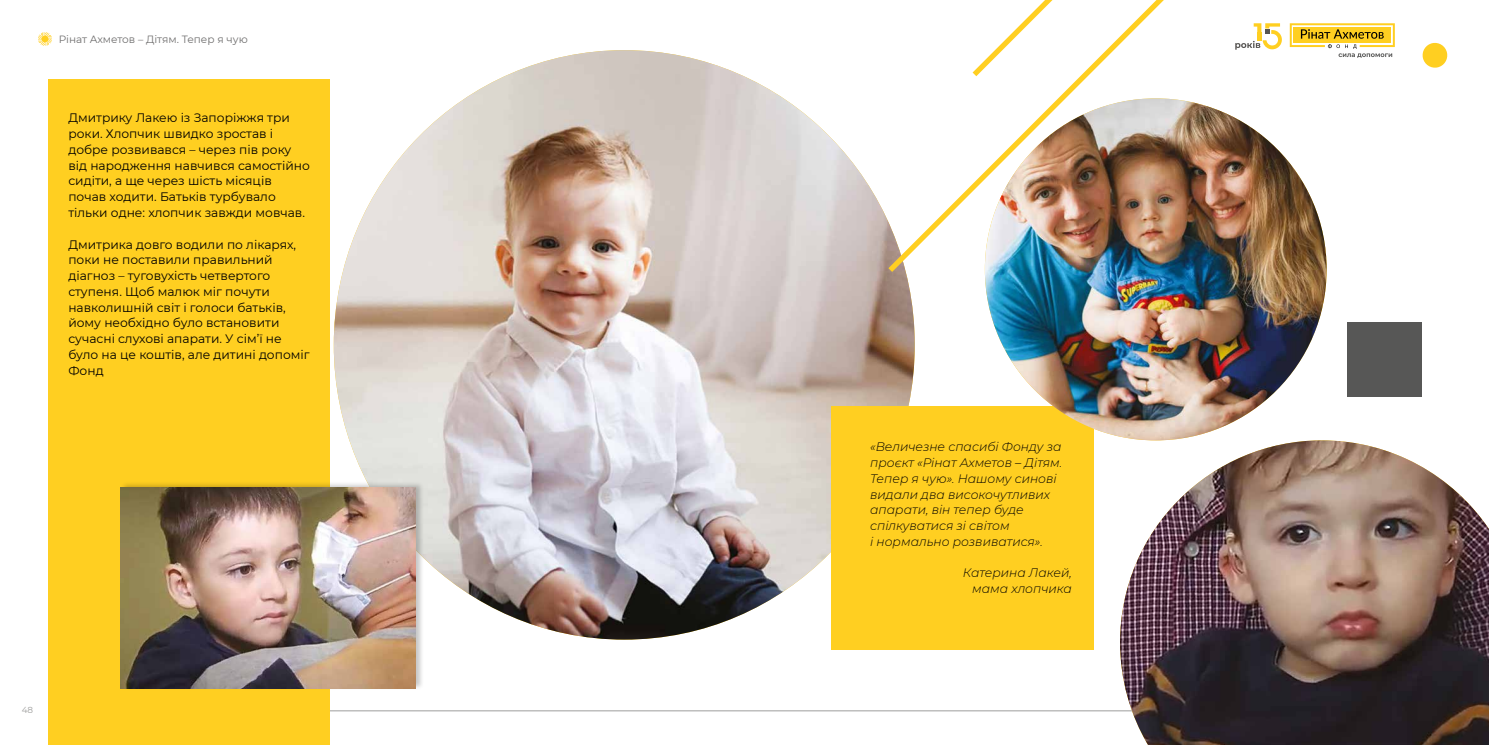
<style>
.page{position:relative;width:1489px;height:745px;background:#fff}
.page>*{position:absolute;margin:0;border:0;box-sizing:border-box;transform-origin:0 0}
.t1{font:12.25px/15.8px "Montserrat";color:#000}
.t2{font:italic 300 12.25px/15.8px "Montserrat";color:#000}
.t3{font:10.5px "Montserrat";color:#706f6f}
.t4{font:8.75px "Montserrat";color:#9d9d9c}
</style>
<div class="page">
<svg style="left:1437px;top:43px;width:11px;height:25px"></svg>
<hr style="left:80px;top:710px;width:1314px;height:1px;background:#9d9d9c">
<svg style="left:38px;top:32px;width:14px;height:14px"></svg>
<div style="left:41px;top:36px;width:7px;height:6px;background:#ffcf21;border-radius:50%"></div>
<img style="left:334px;top:50px;width:580px;height:589px">
<div style="left:48px;top:79px;width:282px;height:665px;background:#ffcf21"></div>
<div style="left:120px;top:480px;width:304px;height:210px;background:#000;opacity:.22"></div>
<img style="left:121px;top:487px;width:294px;height:200px">
<svg style="left:882px;top:0;width:555px;height:277px"></svg>
<div style="left:831px;top:406px;width:263px;height:243px;background:#ffcf21"></div>
<img style="left:1119px;top:440px;width:369px;height:304px">
<img style="left:984px;top:98px;width:342px;height:342px;border-radius:171px">
<div style="left:1347px;top:322px;width:74px;height:74px;background:#575756"></div>
<p class="t3" style="left:59px;top:32px;width:190px">Рінат Ахметов – Дітям. Тепер я чую</p>
<p class="t1" style="left:68px;top:110px;width:243px">Дмитрику Лакею із Запоріжжя три роки. Хлопчик швидко зростав і добре розвивався – через пів року від народження навчився самостійно сидіти, а ще через шість місяців почав ходити. Батьків турбувало тільки одне: хлопчик завжди мовчав.</p>
<p class="t1" style="left:68px;top:236px;width:243px">Дмитрика довго водили по лікарях, поки не поставили правильний діагноз – туговухість четвертого ступеня. Щоб малюк міг почути навколишній світ і голоси батьків, йому необхідно було встановити сучасні слухові апарати. У сім’ї не було на це коштів, але дитині допоміг<br>Фонд</p>
<p class="t4" style="left:22px;top:703px;width:13px">48</p>
<p class="t2" style="left:870px;top:438px;width:194px">«Величезне спасибі Фонду за проєкт «Рінат Ахметов – Дітям.<br>Тепер я чую». Нашому синові видали два високочутливих апарати, він тепер буде спілкуватися зі світом<br>і нормально розвиватися».</p>
<p class="t2" style="left:962px;top:564px;width:111px;text-align:right">Катерина Лакей, мама хлопчика</p>
</div>
